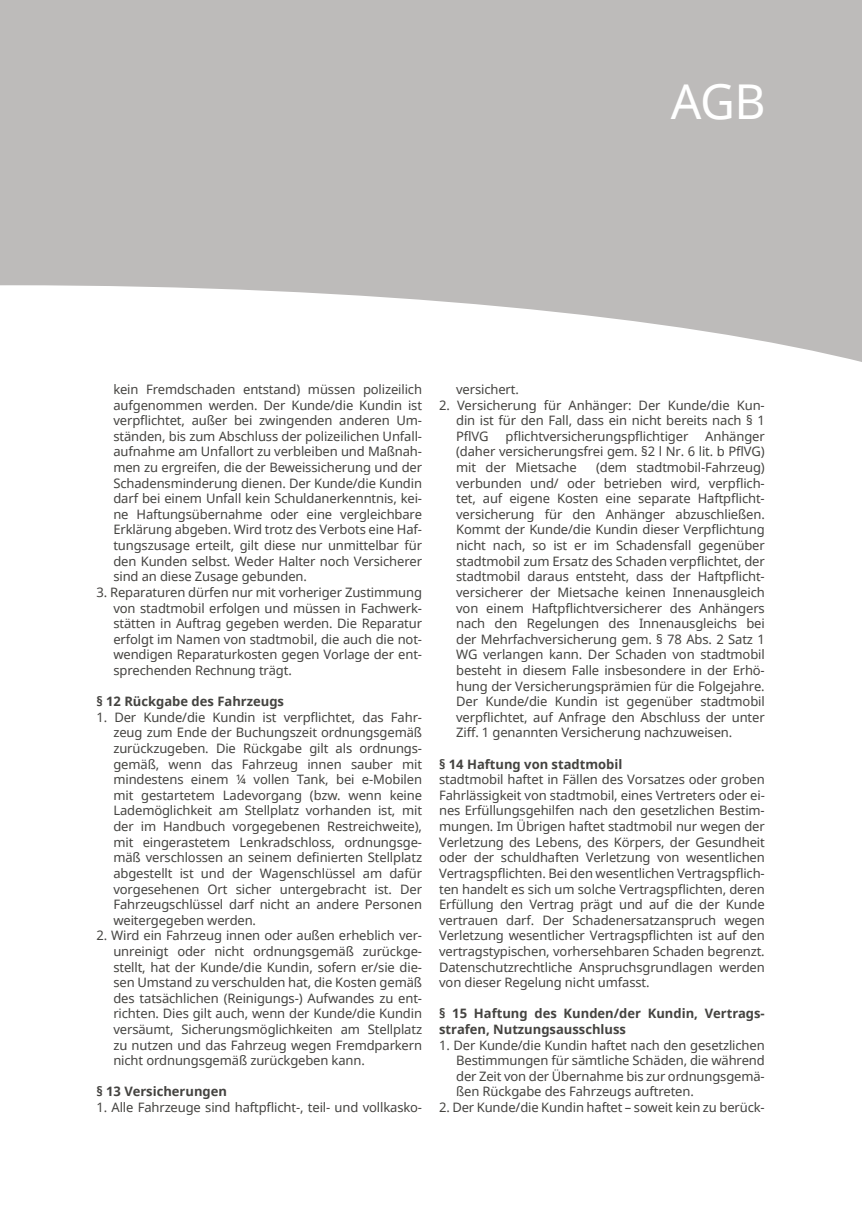
<style>
.page{position:relative;width:862px;height:1214px;background:#fff}
.page>*{position:absolute;margin:0;border:0;box-sizing:border-box;transform-origin:0 0}
.t1{font:48px "Noto Sans";color:#fff}
.t2{font:13px/15.6px "Noto Sans";letter-spacing:-.01em;color:#444340;text-align:justify}
.t3{font:700 13px/15.6px "Noto Sans";color:#444340}
</style>
<div class="page">
<svg style="left:0;top:0;width:862px;height:362px;fill:#bdbbba"></svg>
<h1 class="t1" style="left:671px;top:69px;width:96px">AGB</h1>
<p class="t2" style="left:113px;top:381px;width:310px">kein Fremdschaden entstand) müssen polizeilich aufgenommen werden. Der Kunde/die Kundin ist verpflichtet, außer bei zwingenden anderen Um&shy;ständen, bis zum Abschluss der polizeilichen Unfall&shy;aufnahme am Unfallort zu verbleiben und Maßnah&shy;men zu ergreifen, die der Beweissicherung und der Schadensminderung dienen. Der Kunde/die Kundin darf bei einem Unfall kein Schuldanerkenntnis, kei&shy;ne Haftungsübernahme oder eine vergleichbare Erklärung abgeben. Wird trotz des Verbots eine Haf&shy;tungszusage erteilt, gilt diese nur unmittelbar für den Kunden selbst. Weder Halter noch Versicherer sind an diese Zusage gebunden.</p>
<p class="t2" style="left:113px;top:584px;width:310px;text-indent:-17px">3. Reparaturen dürfen nur mit vorheriger Zustimmung von stadtmobil erfolgen und müssen in Fachwerk&shy;stätten in Auftrag gegeben werden. Die Reparatur erfolgt im Namen von stadtmobil, die auch die not&shy;wendigen Reparaturkosten gegen Vorlage der ent&shy;sprechenden Rechnung trägt.</p>
<p class="t3" style="left:96px;top:693px;width:189px">§ 12 Rückgabe des Fahrzeugs</p>
<p class="t2" style="left:113px;top:708px;width:310px;text-indent:-17px">1. Der Kunde/die Kundin ist verpflichtet, das Fahr&shy;zeug zum Ende der Buchungszeit ordnungsgemäß zurückzugeben. Die Rückgabe gilt als ordnungs&shy;gemäß, wenn das Fahrzeug innen sauber mit mindestens einem ¼ vollen Tank, bei e-Mobilen mit gestartetem Ladevorgang (bzw. wenn keine Lademöglichkeit am Stellplatz vorhanden ist, mit der im Handbuch vorgegebenen Restreichweite), mit eingerastetem Lenkradschloss, ordnungsge&shy;mäß verschlossen an seinem definierten Stellplatz abgestellt ist und der Wagenschlüssel am dafür vorgesehenen Ort sicher untergebracht ist. Der Fahrzeugschlüssel darf nicht an andere Personen weitergegeben werden.</p>
<p class="t2" style="left:113px;top:927px;width:310px;text-indent:-17px">2. Wird ein Fahrzeug innen oder außen erheblich ver&shy;unreinigt oder nicht ordnungsgemäß zurückge&shy;stellt, hat der Kunde/die Kundin, sofern er/sie die&shy;sen Umstand zu verschulden hat, die Kosten gemäß des tatsächlichen (Reinigungs-) Aufwandes zu ent&shy;richten. Dies gilt auch, wenn der Kunde/die Kundin versäumt, Sicherungsmöglichkeiten am Stellplatz zu nutzen und das Fahrzeug wegen Fremdparkern nicht ordnungsgemäß zurückgeben kann.</p>
<p class="t3" style="left:96px;top:1083px;width:132px">§ 13 Versicherungen</p>
<p class="t2" style="left:96px;top:1099px;width:327px">1. Alle Fahrzeuge sind haftpflicht-, teil- und vollkasko-</p>
<p class="t2" style="left:456px;top:381px;width:64px">versichert.</p>
<p class="t2" style="left:456px;top:396px;width:310px;text-indent:-17px">2. Versicherung für Anhänger: Der Kunde/die Kun&shy;din ist für den Fall, dass ein nicht bereits nach § 1<br>PflVG</p>
<p class="t2" style="left:505px;top:428px;width:184px">pflichtversicherungspflichtiger</p>
<p class="t2" style="left:456px;top:428px;width:310px;text-indent:249px">Anhänger (daher versicherungsfrei gem. §2 l Nr. 6 lit. b PflVG) mit der Mietsache</p>
<p class="t2" style="left:456px;top:459px;width:310px;text-indent:140px">(dem stadtmobil-Fahrzeug) verbunden und/ oder betrieben wird, verpflich&shy;tet, auf eigene Kosten eine separate Haftpflicht&shy;versicherung für den Anhänger abzuschließen.<br>Kommt der Kunde/die Kundin dieser Verpflichtung nicht nach, so ist er im Schadensfall gegenüber stadtmobil zum Ersatz des Schaden verpflichtet, der stadtmobil daraus entsteht, dass der Haftpflicht&shy;versicherer der Mietsache keinen Innenausgleich von einem Haftpflichtversicherer des Anhängers nach den Regelungen des Innenausgleichs bei der Mehrfachversicherung gem. § 78 Abs. 2 Satz 1<br>WG verlangen kann. Der Schaden von stadtmobil besteht in diesem Falle insbesondere in der Erhö&shy;hung der Versicherungsprämien für die Folgejahre.<br>Der Kunde/die Kundin ist gegenüber stadtmobil verpflichtet, auf Anfrage den Abschluss der unter Ziff. 1 genannten Versicherung nachzuweisen.</p>
<p class="t3" style="left:439px;top:755px;width:185px">§ 14 Haftung von stadtmobil</p>
<p class="t2" style="left:439px;top:771px;width:327px">stadtmobil haftet in Fällen des Vorsatzes oder groben Fahrlässigkeit von stadtmobil, eines Vertreters oder ei&shy;nes Erfüllungsgehilfen nach den gesetzlichen Bestim&shy;mungen. Im Übrigen haftet stadtmobil nur wegen der Verletzung des Lebens, des Körpers, der Gesundheit oder der schuldhaften Verletzung von wesentlichen Vertragspflichten. Bei den wesentlichen Vertragspflich&shy;ten handelt es sich um solche Vertragspflichten, deren Erfüllung den Vertrag prägt und auf die der Kunde vertrauen darf. Der Schadenersatzanspruch wegen Verletzung wesentlicher Vertragspflichten ist auf den vertragstypischen, vorhersehbaren Schaden begrenzt.<br>Datenschutzrechtliche Anspruchsgrundlagen werden von dieser Regelung nicht umfasst.</p>
<p class="t3" style="left:439px;top:1005px;width:327px">§ 15 Haftung des Kunden/der Kundin, Vertrags&shy;strafen, Nutzungsausschluss</p>
<p class="t2" style="left:456px;top:1036px;width:310px;text-indent:-17px">1. Der Kunde/die Kundin haftet nach den gesetzlichen Bestimmungen für sämtliche Schäden, die während der Zeit von der Übernahme bis zur ordnungsgemä&shy;ßen Rückgabe des Fahrzeugs auftreten.</p>
<p class="t2" style="left:439px;top:1099px;width:327px">2. Der Kunde/die Kundin haftet – soweit kein zu berück-</p>
</div>
